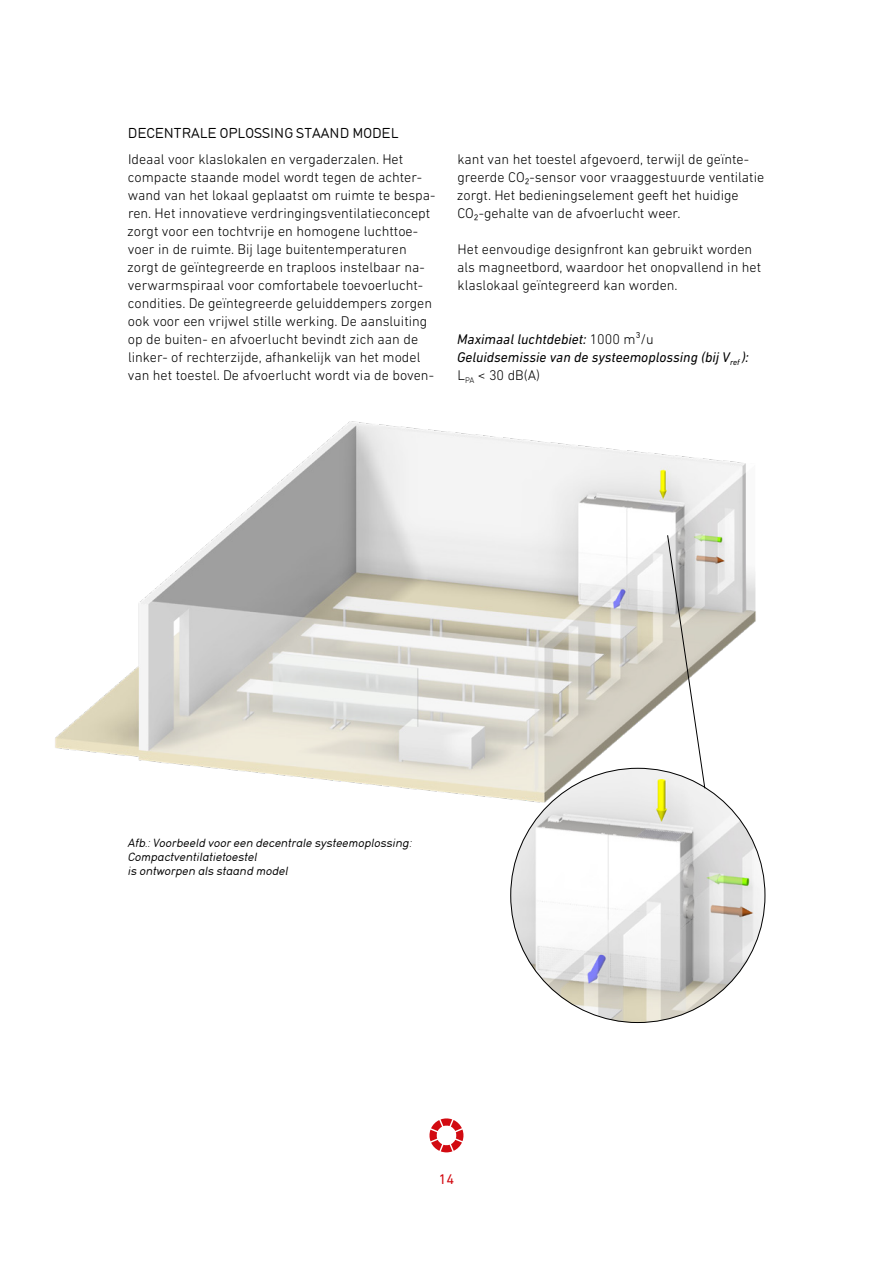
<style>
.page{position:relative;width:893px;height:1263px;background:#fff}
.page>*{position:absolute;margin:0;border:0;box-sizing:border-box;transform-origin:0 0}
.t1{font:300 14.25px/18px "DIN Next LT Pro";color:#000}
.t2{font:italic 14.25px/18px "DIN Next LT Pro";color:#000}
.t3{font:14.25px "DIN Next LT Pro";color:#d20a11}
.t4{font:13.5px "DIN17 SB";color:#000}
.t5{font:italic 11.25px/14.2px "DIN17 SB";color:#000}
.s1{font-weight:300;font-style:normal}
</style>
<div class="page">
<svg style="left:429px;top:1118px;width:34px;height:34px"></svg>
<img style="left:55px;top:421px;width:701px;height:399px">
<img style="left:510px;top:768px;width:255px;height:255px;border-radius:128px">
<svg style="left:667px;top:534px;width:39px;height:255px"></svg>
<p class="t4" style="left:128px;top:124px;width:272px">DECENTRALE OPLOSSING STAAND MODEL</p>
<p class="t1" style="left:127px;top:150px;width:310px">Ideaal voor klaslokalen en vergaderzalen. Het compacte staande model wordt tegen de achter&shy;wand van het lokaal geplaatst om ruimte te bespa&shy;ren. Het innovatieve verdringingsventilatieconcept zorgt voor een tochtvrije en homogene luchttoe&shy;voer in de ruimte. Bij lage buitentemperaturen zorgt de geïntegreerde en traploos instelbaar na&shy;verwarmspiraal voor comfortabele toevoerlucht&shy;condities. De geïntegreerde geluiddempers zorgen ook voor een vrijwel stille werking. De aansluiting op de buiten- en afvoerlucht bevindt zich aan de linker- of rechterzijde, afhankelijk van het model van het toestel. De afvoerlucht wordt via de boven-</p>
<p class="t1" style="left:457px;top:150px;width:309px">kant van het toestel afgevoerd, terwijl de geïnte&shy;greerde CO₂-sensor voor vraaggestuurde ventilatie zorgt. Het bedieningselement geeft het huidige CO₂-gehalte van de afvoerlucht weer.</p>
<p class="t1" style="left:457px;top:240px;width:306px">Het eenvoudige designfront kan gebruikt worden als magneetbord, waardoor het onopvallend in het klaslokaal geïntegreerd kan worden.</p>
<p class="t2" style="left:457px;top:330px;width:293px">Maximaal luchtdebiet: <span class="s1">1000 m³/u<br></span>Geluidsemissie van de systeemoplossing (bij V<sub>ref</sub> ):<br><span class="s1">L</span><sub>PA</sub> <span class="s1">&lt; 30 dB(A)</span></p>
<p class="t5" style="left:128px;top:835px;width:288px">Afb.:Voorbeeld vooreen decentrale systeemoplossing:<br>Compactventilatietoestel<br>is ontworpen als staand model</p>
<p class="t3" style="left:439px;top:1171px;width:17px">14</p>
</div>
